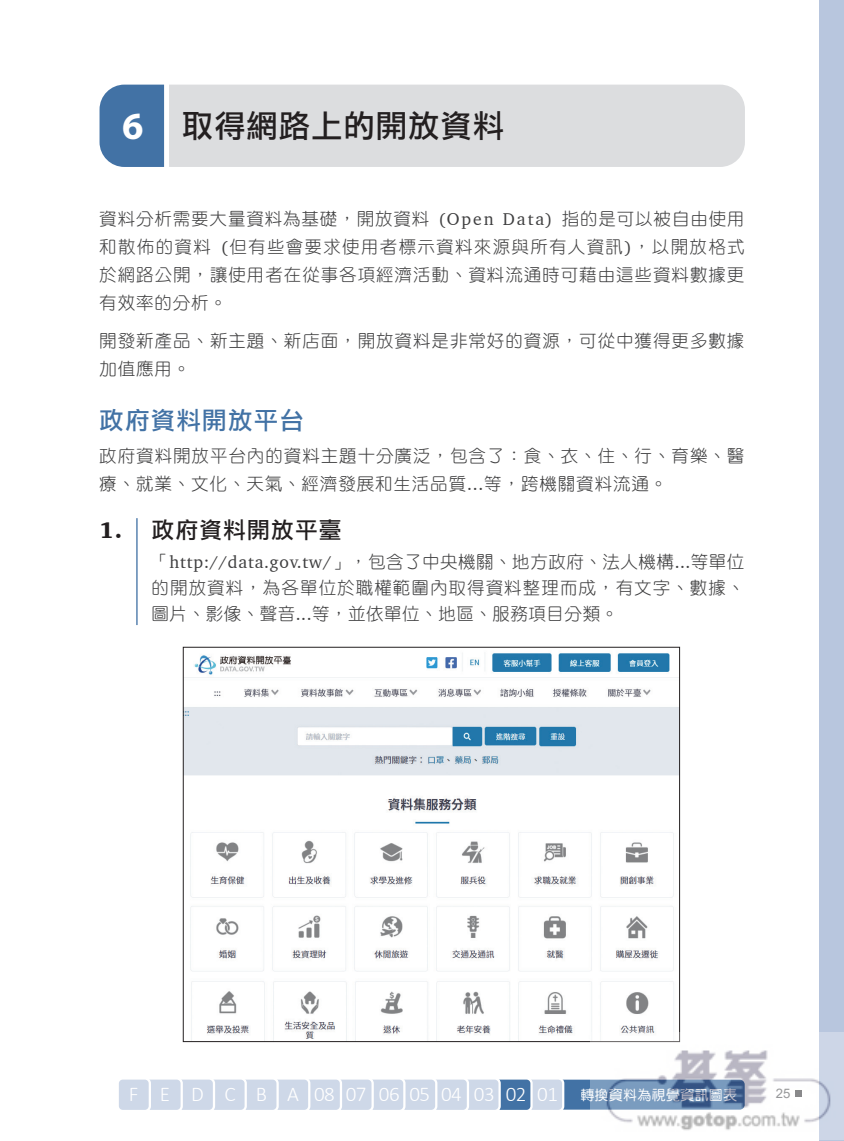
<style>
.page{position:relative;width:844px;height:1141px;background:#fff}
.page>*{position:absolute;margin:0;border:0;box-sizing:border-box;transform-origin:0 0}
.t1{font:31.5px "DF Li Hei Std W5";letter-spacing:.025em;color:#231f20}
.t2{font:24.5px "DF Li Hei Std W5";letter-spacing:.05em;color:#4272a5}
.t3{font:22.75px "DF Li Hei Std W5";letter-spacing:.05em;color:#231f20}
.t4{font:300 21px "Calibri";letter-spacing:-.025em;color:#fff}
.t5{font:17.5px/28px "DF Yuan Std W3";letter-spacing:.055em;color:#3e3e3f;text-align:justify}
.t6{font:13.12px "Arial";color:#6c6d70}
.s1{font-family:"Myriad Pro";font-weight:700;font-size:38.5px;color:#fff}
.s2{font-family:"Charter BT"}
.s3{font-family:"Charter BT";font-weight:900}
.s4{font-family:"DF Yuan Std W5";font-weight:400;font-size:14px}
</style>
<div class="page">
<svg style="left:563px;top:1080px;width:27px;height:30px"></svg>
<div style="left:507px;top:1078px;width:56px;height:33px;background:#ced8e8;border-radius:5px"></div>
<div style="left:506px;top:1077px;width:58px;height:35px;border:2px solid #fff;border-radius:5px"></div>
<div style="left:475px;top:1078px;width:56px;height:33px;background:#4272a5;border-radius:5px"></div>
<div style="left:474px;top:1077px;width:58px;height:35px;border:2px solid #fff;border-radius:5px"></div>
<div style="left:438px;top:1078px;width:61px;height:33px;background:#ced8e8;border-radius:5px"></div>
<div style="left:437px;top:1077px;width:63px;height:35px;border:2px solid #fff;border-radius:5px"></div>
<div style="left:404px;top:1078px;width:64px;height:33px;background:#ced8e8;border-radius:5px"></div>
<div style="left:403px;top:1077px;width:66px;height:35px;border:2px solid #fff;border-radius:5px"></div>
<div style="left:368px;top:1078px;width:68px;height:33px;background:#ced8e8;border-radius:5px"></div>
<div style="left:367px;top:1077px;width:70px;height:35px;border:2px solid #fff;border-radius:5px"></div>
<div style="left:363px;top:1077px;width:42px;height:35px;border:2px solid #fff;border-radius:5px"></div>
<div style="left:819px;top:0;width:24px;height:1141px;background:#b8c6de"></div>
<div style="left:309px;top:1078px;width:63px;height:33px;background:#ced8e8;border-radius:5px"></div>
<div style="left:308px;top:1077px;width:65px;height:35px;border:2px solid #fff;border-radius:5px"></div>
<div style="left:280px;top:1078px;width:61px;height:33px;background:#ced8e8;border-radius:5px"></div>
<div style="left:279px;top:1077px;width:63px;height:35px;border:2px solid #fff;border-radius:5px"></div>
<div style="left:245px;top:1078px;width:64px;height:33px;background:#ced8e8;border-radius:5px"></div>
<div style="left:244px;top:1077px;width:66px;height:35px;border:2px solid #fff;border-radius:5px"></div>
<div style="left:208px;top:1077px;width:71px;height:35px;border:2px solid #fff;border-radius:5px"></div>
<div style="left:206px;top:1078px;width:40px;height:33px;background:#ced8e8;border-radius:5px"></div>
<div style="left:205px;top:1077px;width:42px;height:35px;border:2px solid #fff;border-radius:5px"></div>
<div style="left:151px;top:1078px;width:63px;height:33px;background:#ced8e8;border-radius:5px"></div>
<div style="left:150px;top:1077px;width:65px;height:35px;border:2px solid #fff;border-radius:5px"></div>
<div style="left:119px;top:1078px;width:63px;height:33px;background:#ced8e8;border-radius:5px"></div>
<div style="left:117px;top:1077px;width:66px;height:35px;border:2px solid #fff;border-radius:5px"></div>
<div style="left:118px;top:1078px;width:32px;height:33px;background:#ced8e8;border-radius:5px"></div>
<div style="left:116px;top:1077px;width:35px;height:35px;border:2px solid #fff;border-radius:5px"></div>
<div style="left:169px;top:85px;width:575px;height:82px;background:#dcdddf"></div>
<div style="left:99px;top:85px;width:65px;height:82px;background:#4272a5"></div>
<hr style="left:136px;top:518px;width:1px;height:107px;background:#4272a5">
<svg style="left:183px;top:647px;width:496px;height:395px"></svg>
<img style="left:590px;top:1033px;width:253px;height:106px">
<h1 class="t1" style="left:122px;top:109px;width:383px"><span class="s1">6</span> 取得網路上的開放資料</h1>
<p class="t5" style="left:99px;top:204px;width:646px">資料分析需要大量資料為基礎，開放資料 <span class="s2">(Open Data)</span> 指的是可以被自由使用和散佈的資料 <span class="s2">(</span>但有些會要求使用者標示資料來源與所有人資訊<span class="s2">)</span>，以開放格式於網路公開，讓使用者在從事各項經濟活動、資料流通時可藉由這些資料數據更有效率的分析。</p>
<p class="t5" style="left:99px;top:326px;width:646px">開發新產品、新主題、新店面，開放資料是非常好的資源，可從中獲得更多數據加值應用。</p>
<h2 class="t2" style="left:99px;top:407px;width:206px">政府資料開放平台</h2>
<p class="t5" style="left:99px;top:442px;width:646px">政府資料開放平台內的資料主題十分廣泛，包含了：食、衣、住、行、育樂、醫療、就業、文化、天氣、經濟發展和生活品質<span class="s2">...</span>等，跨機關資料流通。</p>
<h3 class="t3" style="left:99px;top:517px;width:244px"><span class="s3">1.</span> 政府資料開放平臺</h3>
<p class="t5" style="left:151px;top:548px;width:594px;line-height:26.2px">「<span class="s2">http://data.gov.tw/</span>」，包含了中央機關、地方政府、法人機構<span class="s2">...</span>等單位的開放資料，為各單位於職權範圍內取得資料整理而成，有文字、數據、圖片、影像、聲音<span class="s2">...</span>等，並依單位、地區、服務項目分類。</p>
<p class="t4" style="left:129px;top:1081px;width:610px">F E D C B A 08 07 06 05 04 03 02 01 <span class="s4">轉換資料為視覺資訊圖表</span></p>
<p class="t6" style="left:775px;top:1085px;width:16px">25</p>
</div>
